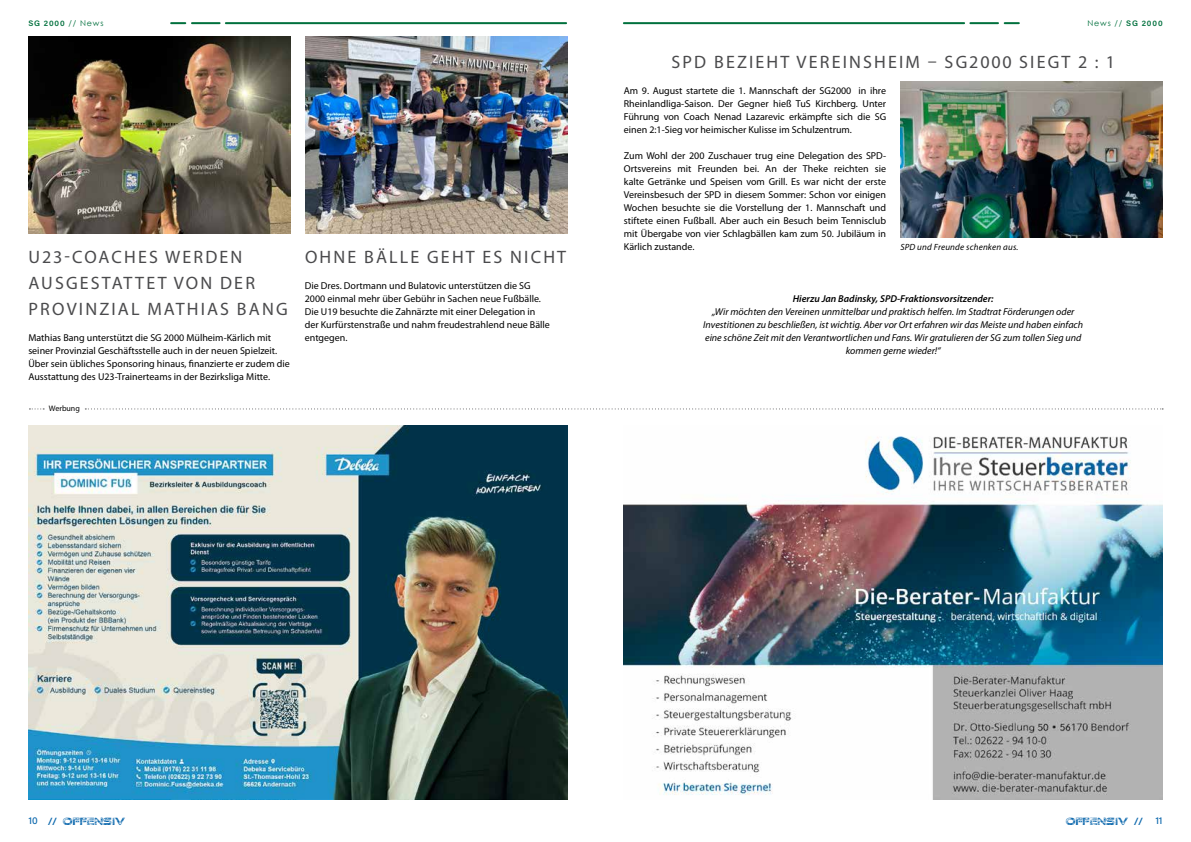
<style>
.page{position:relative;width:1191px;height:842px;background:#fff}
.page>*{position:absolute;margin:0;border:0;box-sizing:border-box;transform-origin:0 0}
.t1{font:18px/26px "Myriad Pro";letter-spacing:.12em;color:#4b4b4d}
.t2{font:10px/13px "Myriad Pro";color:#000}
.t3{font:italic 10px/13px "Myriad Pro";color:#000;text-align:center}
.t4{font:italic 600 10px "Myriad Pro";color:#000}
.t5{font:10px "Good Times Bad Times";color:#0c68ad}
.t6{font:10px "Acumin Variable Concept";color:#0c68ad}
.t7{font:italic 9px "Myriad Pro";letter-spacing:.02em;color:#000}
.t8{font:8px "Acumin Variable Concept";letter-spacing:.11em;color:#00703d}
.t9{font:8px "Century Gothic";color:#00703d}
.t10{font:8px "Myriad Pro";color:#000}
.s1{font-family:"Century Gothic"}
.s2{font-family:"Acumin Variable Concept"}
</style>
<div class="page">
<hr style="left:624px;top:22px;width:340px;height:2px;background:#00703d">
<hr style="left:226px;top:22px;width:340px;height:2px;background:#00703d">
<svg style="left:1004px;top:22px;width:14px;height:2px"></svg>
<svg style="left:171px;top:22px;width:14px;height:2px"></svg>
<hr style="left:970px;top:22px;width:28px;height:2px;background:#00703d">
<hr style="left:192px;top:22px;width:28px;height:2px;background:#00703d">
<svg style="left:85px;top:408px;width:1078px;height:1px"></svg>
<svg style="left:29px;top:408px;width:15px;height:1px"></svg>
<img style="left:624px;top:436px;width:538px;height:363px">
<img style="left:28px;top:426px;width:539px;height:373px">
<img style="left:29px;top:37px;width:262px;height:196px">
<img style="left:305px;top:37px;width:262px;height:196px">
<img style="left:900px;top:81px;width:262px;height:156px">
<p class="t8" style="left:28px;top:17px;width:77px">SG 2000 <span class="s1">// News</span></p>
<p class="t9" style="left:1087px;top:17px;width:77px">News // <span class="s2">SG 2000</span></p>
<h1 class="t1" style="left:29px;top:244px;width:261px">U23-COACHES WERDEN<br>AUSGESTATTET VON DER<br>PROVINZIAL MATHIAS BANG</h1>
<p class="t2" style="left:28px;top:331px;width:263px">Mathias Bang unterstützt die SG 2000 Mülheim-Kärlich mit seiner Provinzial Geschäftsstelle auch in der neuen Spielzeit.<br>Über sein übliches Sponsoring hinaus, finanzierte er zudem die Ausstattung des U23-Trainerteams in der Bezirksliga Mitte.</p>
<p class="t10" style="left:49px;top:404px;width:33px">Werbung</p>
<h1 class="t1" style="left:305px;top:244px;width:263px">OHNE BÄLLE GEHT ES NICHT</h1>
<p class="t2" style="left:305px;top:279px;width:247px">Die Dres. Dortmann und Bulatovic unterstützen die SG 2000 einmal mehr über Gebühr in Sachen neue Fußbälle.<br>Die U19 besuchte die Zahnärzte mit einer Delegation in der Kurfürstenstraße und nahm freudestrahlend neue Bälle entgegen.</p>
<h1 class="t1" style="left:671px;top:49px;width:445px">SPD BEZIEHT VEREINSHEIM – SG2000 SIEGT 2 : 1</h1>
<p class="t2" style="left:624px;top:84px;width:264px;text-align:justify">Am 9. August startete die 1. Mannschaft der SG2000 in ihre Rheinlandliga-Saison. Der Gegner hieß TuS Kirchberg. Unter Führung von Coach Nenad Lazarevic erkämpfte sich die SG einen 2:1-Sieg vor heimischer Kulisse im Schulzentrum.</p>
<p class="t2" style="left:624px;top:149px;width:264px;text-align:justify">Zum Wohl der 200 Zuschauer trug eine Delegation des SPD-Ortsvereins mit Freunden bei. An der Theke reichten sie kalte Getränke und Speisen vom Grill. Es war nicht der erste Vereinsbesuch der SPD in diesem Sommer: Schon vor einigen Wochen besuchte sie die Vorstellung der 1. Mannschaft und stiftete einen Fußball. Aber auch ein Besuch beim Tennisclub mit Übergabe von vier Schlagbällen kam zum 50. Jubiläum in Kärlich zustande.</p>
<p class="t7" style="left:900px;top:242px;width:119px">SPD und Freunde schenken aus.</p>
<p class="t4" style="left:792px;top:293px;width:202px">Hierzu Jan Badinsky, SPD-Fraktionsvorsitzender:</p>
<p class="t3" style="left:703px;top:305px;width:381px">„Wir möchten den Vereinen unmittelbar und praktisch helfen. Im Stadtrat Förderungen oder Investitionen zu beschließen, ist wichtig. Aber vor Ort erfahren wir das Meiste und haben einfach eine schöne Zeit mit den Verantwortlichen und Fans. Wir gratulieren der SG zum tollen Sieg und kommen gerne wieder!“</p>
<p class="t6" style="left:28px;top:814px;width:11px">10</p>
<p class="t5" style="left:48px;top:815px;width:78px">// OFFENSIV</p>
<p class="t5" style="left:1065px;top:815px;width:78px">OFFENSIV //</p>
<p class="t6" style="left:1155px;top:814px;width:9px">11</p>
</div>
